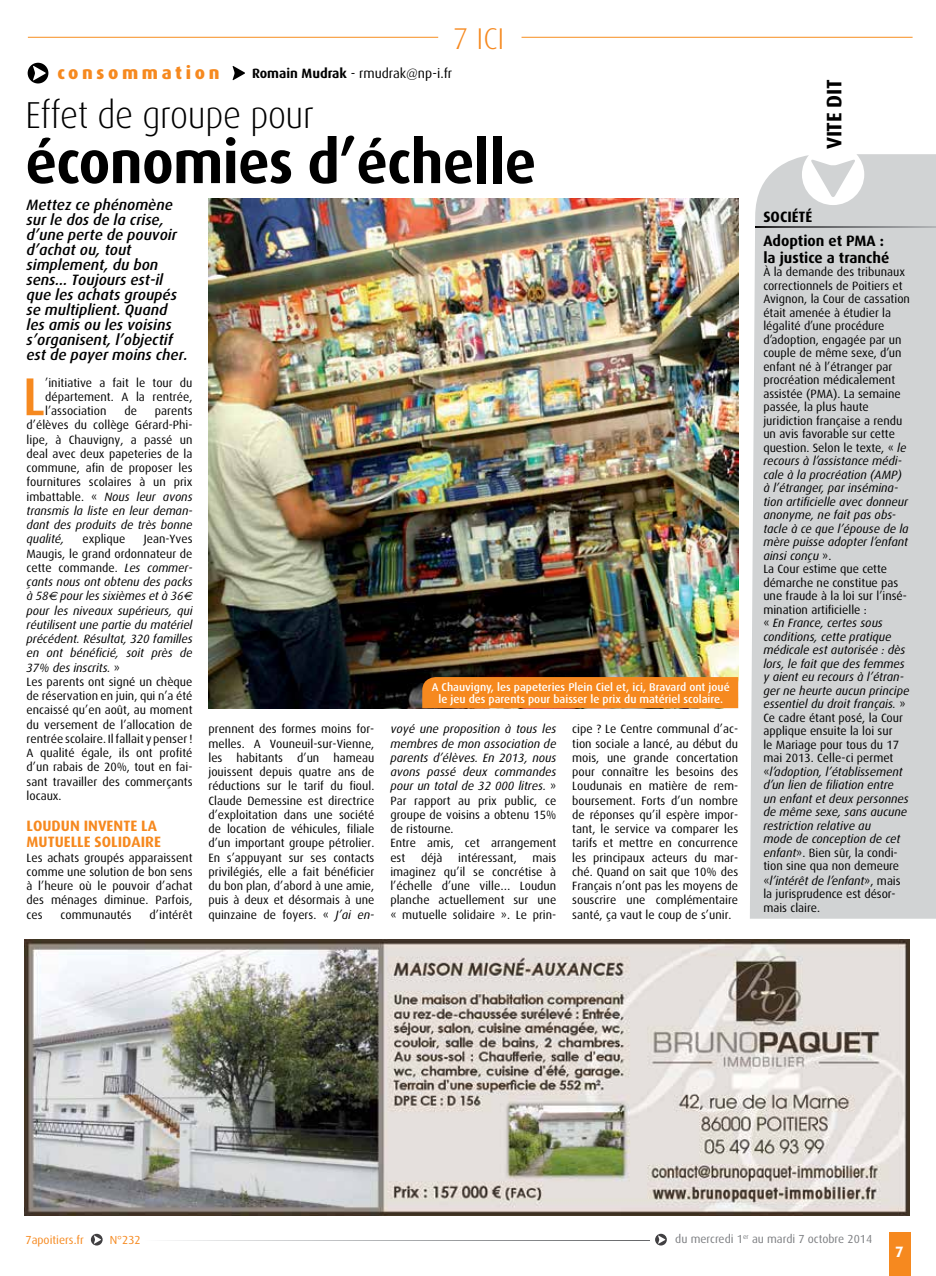
<style>
.page{position:relative;width:936px;height:1276px;background:#fff}
.page>*{position:absolute;margin:0;border:0;box-sizing:border-box;transform-origin:0 0}
.t1{font:700 60px "Dax";letter-spacing:-.01em;color:#000;scale:.95 1}
.t2{font:500 53.4px "Dax";color:#f6891f}
.t3{font:300 37.5px "Dax";letter-spacing:-.01em;color:#000;scale:.95 1}
.t4{font:300 30px "Dax";color:#f6891f}
.t5{font:700 21px "Dax";color:#000}
.t6{font:800 18px "Dax";letter-spacing:.2em;color:#f6891f}
.t7{font:italic 500 15px/15px "Dax";color:#000}
.t8{font:700 15px/24px "Dax";color:#000}
.t9{font:700 15px "Dax";color:#f6891f}
.t10{font:700 15px "Dax";color:#fff}
.t11{font:13.5px "Dax";color:#000}
.t12{font:12px/14.2px "Dax";color:#000;text-align:justify}
.t13{font:italic 12px/14.2px "Dax";color:#000}
.t14{font:11.7px "Dax";color:#7c7e81}
.t15{font:11.7px "Dax";color:#f6891f}
.t16{font:500 11.25px/12px "Dax";color:#fff;text-align:center}
.s1{font-weight:700}
.s2{font-style:italic}
.s3{font-family:"Euro Sans";font-style:italic}
.s4{font-style:normal}
</style>
<div class="page">
<div style="left:889px;top:1232px;width:22px;height:44px;background:#f6891f"></div>
<hr style="left:28px;top:37px;width:410px;height:1px;background:#f78d1e">
<hr style="left:521px;top:37px;width:391px;height:1px;background:#f78d1e">
<svg style="left:28px;top:63px;width:20px;height:20px"></svg>
<svg style="left:232px;top:66px;width:13px;height:14px"></svg>
<div style="left:750px;top:154px;width:185px;height:764px;background:#d1d3d4"></div>
<svg style="left:755px;top:227px;width:180px;height:1px"></svg>
<img style="left:208px;top:199px;width:530px;height:509px">
<div style="left:422px;top:677px;width:316px;height:31px;background:#f6891f"></div>
<svg style="left:91px;top:1233px;width:12px;height:12px"></svg>
<svg style="left:655px;top:1233px;width:11px;height:12px"></svg>
<svg style="left:167px;top:1240px;width:482px;height:1px"></svg>
<img style="left:25px;top:939px;width:884px;height:277px">
<h3 class="t4" style="left:452px;top:22px;width:48px">7 ICI</h3>
<h3 class="t6" style="left:57px;top:63px;width:163px">consommation</h3>
<p class="t11" style="left:252px;top:66px;width:202px"><span class="s1">Romain Mudrak</span> - rmudrak@np-i.fr</p>
<h3 class="t3" style="left:26px;top:94px;width:305px">Effet de groupe pour</h3>
<h1 class="t1" style="left:26px;top:128px;width:539px">économies d’échelle</h1>
<p class="t7" style="left:27px;top:198px;width:163px">Mettez ce phénomène sur le dos de la crise, d’une perte de pouvoir d’achat ou, tout simplement, du bon sens… Toujours est-il que les achats groupés se multiplient. Quand les amis ou les voisins s’organisent, l’objectif est de payer moins cher.</p>
<h2 class="t2" style="left:23px;top:367px;width:24px">L</h2>
<p class="t12" style="left:45px;top:375px;width:149px">’initiative a fait le tour du département. A la rentrée, l’association</p>
<p class="t12" style="left:124px;top:404px;width:14px">de</p>
<p class="t12" style="left:27px;top:404px;width:167px;text-indent:128px">parents d’élèves du collège Gérard-Phi&shy;lipe, à Chauvigny, a passé un deal avec deux papeteries de la commune, afin de proposer les fournitures scolaires à un prix imbattable. « <span class="s2">Nous leur avons transmis la liste en leur deman&shy;dant des produits de très bonne qualité,</span></p>
<p class="t12" style="left:82px;top:532px;width:44px">explique</p>
<p class="t12" style="left:27px;top:532px;width:167px;text-align:left;text-indent:117px">Jean-Yves<br>Maugis, le grand ordonnateur de cette commande. <span class="s2">Les commer&shy;çants nous ont obtenu des packs à 58</span><span class="s3">€</span> <span class="s2">pour les sixièmes et à 36</span><span class="s3">€ </span><span class="s2">pour les niveaux supérieurs, qui réutilisent une partie du matériel précédent. Résultat, 320 familles en ont bénéficié, soit près de<br>37% des inscrits.</span> »<br>Les parents ont signé un chèque de réservation en juin, qui n’a été encaissé qu’en août, au moment du versement de l’allocation de rentrée scolaire. Il fallait y penser !<br>A qualité égale, ils ont profité d’un rabais de 20%, tout en fai&shy;sant travailler des commerçants locaux.</p>
<p class="t9" style="left:27px;top:817px;width:17px">Loudun</p>
<p class="t9" style="left:84px;top:817px;width:32px">invente</p>
<p class="t9" style="left:141px;top:817px;width:9px">la</p>
<p class="t9" style="left:27px;top:833px;width:21px">mutuelle</p>
<p class="t9" style="left:95px;top:833px;width:9px">solidaire</p>
<p class="t12" style="left:27px;top:850px;width:167px">Les achats groupés apparaissent comme une solution de bon sens à l’heure où le pouvoir d’achat des ménages diminue. Parfois, ces</p>
<p class="t12" style="left:61px;top:907px;width:73px">communautés</p>
<p class="t12" style="left:150px;top:907px;width:44px">d’intérêt</p>
<p class="t16" style="left:432px;top:681px;width:299px">A Chauvigny, les papeteries Plein Ciel et, ici, Bravard ont joué le jeu des parents pour baisser le prix du matériel scolaire.</p>
<p class="t12" style="left:208px;top:722px;width:167px">prennent des formes moins for&shy;melles. A Vouneuil-sur-Vienne, les habitants d’un hameau jouissent depuis quatre ans de réductions sur le tarif du fioul.<br>Claude Demessine est directrice d’exploitation dans une société de location de véhicules, filiale d’un important groupe pétrolier.<br>En s’appuyant sur ses contacts privilégiés, elle a fait bénéficier du bon plan, d’abord à une amie, puis à deux et désormais à une quinzaine de foyers. « <span class="s2">J’ai en-</span></p>
<p class="t13" style="left:390px;top:722px;width:167px">voyé une proposition à tous les membres de mon association de parents d’élèves. En 2013, nous avons passé deux commandes pour un total de 32 000 litres. <span class="s4">»<br>Par rapport au prix public, ce groupe de voisins a obtenu 15% de ristourne.<br>Entre amis, cet arrangement est</span></p>
<p class="t12" style="left:421px;top:850px;width:23px">déjà</p>
<p class="t12" style="left:458px;top:850px;width:60px">intéressant,</p>
<p class="t12" style="left:390px;top:850px;width:167px;text-indent:142px">mais imaginez qu’il se concrétise à l’échelle d’une ville… Loudun planche actuellement sur une « mutuelle solidaire ». Le prin-</p>
<p class="t12" style="left:572px;top:722px;width:167px">cipe ? Le Centre communal d’ac&shy;tion sociale a lancé, au début du mois, une grande concertation pour connaître les besoins des Loudunais en matière de rem&shy;boursement. Forts d’un nombre de réponses qu’il espère impor&shy;tant, le service va comparer les tarifs et mettre en concurrence les principaux acteurs du mar&shy;ché. Quand on sait que 10% des Français n’ont pas les moyens de souscrire une complémentaire santé, ça vaut le coup de s’unir.</p>
<h3 class="t5" style="left:822px;top:149px;width:69px;rotate:-90deg">vite dit</h3>
<p class="t8" style="left:763px;top:205px;width:122px;text-indent:28px">été<br>Adoption et PMA :</p>
<p class="t8" style="left:763px;top:245px;width:127px">la justice a tranché</p>
<p class="t12" style="left:763px;top:265px;width:148px;line-height:13.5px;text-align:left">À la demande des tribunaux correctionnels de Poitiers et<br>Avignon, la Cour de cassation était amenée à étudier la légalité d’une procédure d’adoption, engagée par un couple de même sexe, d’un enfant né à l’étranger par procréation médicalement assistée (PMA). La semaine passée, la plus haute juridiction française a rendu un avis favorable sur cette question. Selon le texte, « <span class="s2">le recours à l’assistance médi&shy;cale à la procréation (AMP) à l’étranger, par insémina&shy;tion artificielle avec donneur anonyme, ne fait pas obs&shy;tacle à ce que l’épouse de la mère puisse adopter l’enfant ainsi conçu</span> ».<br>La Cour estime que cette démarche ne constitue pas une fraude à la loi sur l’insé&shy;mination artificielle :<br>« <span class="s2">En France, certes sous conditions, cette pratique médicale est autorisée : dès lors, le fait que des femmes y aient eu recours à l’étran&shy;ger ne heurte aucun principe essentiel du droit français.</span> »<br>Ce cadre étant posé, la Cour applique ensuite la loi sur<br>le Mariage pour tous du 17 mai 2013. Celle-ci permet «<span class="s2">l’adoption, l’établissement d’un lien de filiation entre<br>un enfant et deux personnes de même sexe, sans aucune restriction relative au<br>mode de conception de cet enfant</span>». Bien sûr, la condi&shy;tion sine qua non demeure «<span class="s2">l’intérêt de l’enfant</span>», mais la jurisprudence est désor&shy;mais claire.</p>
<p class="t8" style="left:763px;top:205px;width:8px">soci</p>
<p class="t15" style="left:26px;top:1233px;width:60px">7apoitiers.fr</p>
<p class="t15" style="left:110px;top:1233px;width:32px">N°232</p>
<p class="t14" style="left:675px;top:1232px;width:198px">du mercredi 1<sup>er</sup> au mardi 7 octobre 2014</p>
<p class="t10" style="left:895px;top:1243px;width:10px">7</p>
</div>
